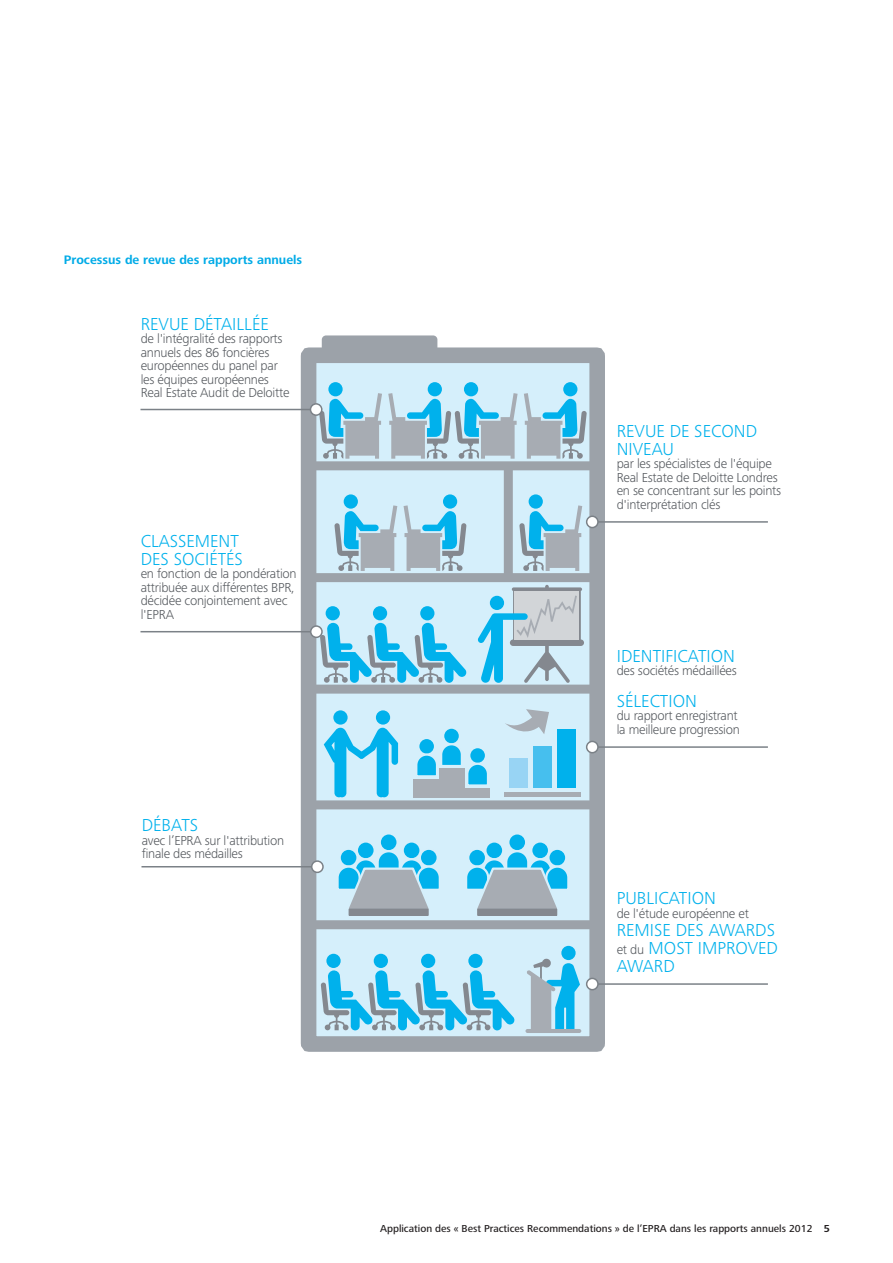
<style>
.page{position:relative;width:893px;height:1263px;background:#fff}
.page>*{position:absolute;margin:0;border:0;box-sizing:border-box;transform-origin:0 0}
.t1{font:300 18px/18px "Frutiger Next Pro";color:#00b1ec}
.t2{font:300 13.5px/13.5px "Frutiger Next Pro";letter-spacing:-.02em;color:#54585d}
.B_Subhead__Bold_Colo{font:700 12.75px "Frutiger Next Pro";color:#00abe7}
.t3{font:500 10.5px "Frutiger Next Pro";color:#231f20}
.s1{font-size:13.5px;color:#54585d}
.s2{font-weight:700}
</style>
<div class="page">
<div style="left:322px;top:335px;width:115px;height:40px;background:#9ca2a9;border-radius:4px"></div>
<div style="left:309px;top:355px;width:287px;height:689px;background:#d5effb"></div>
<div style="left:301px;top:347px;width:304px;height:705px;border:16px solid #9ca2a9"></div>
<div style="left:309px;top:573px;width:288px;height:9px;background:#9ca2a9"></div>
<div style="left:309px;top:685px;width:288px;height:9px;background:#9ca2a9"></div>
<div style="left:307px;top:800px;width:289px;height:9px;background:#9ca2a9"></div>
<div style="left:309px;top:920px;width:288px;height:9px;background:#9ca2a9"></div>
<div style="left:309px;top:461px;width:288px;height:9px;background:#9ca2a9"></div>
<div style="left:504px;top:467px;width:9px;height:111px;background:#9ca2a9"></div>
<div style="left:376px;top:710px;width:14px;height:15px;background:#00b1ec;border-radius:50%"></div>
<div style="left:333px;top:710px;width:15px;height:15px;background:#00b1ec;border-radius:50%"></div>
<svg style="left:324px;top:728px;width:74px;height:69px"></svg>
<div style="left:529px;top:494px;width:14px;height:15px;background:#00b1ec;border-radius:50%"></div>
<div style="left:443px;top:494px;width:14px;height:15px;background:#00b1ec;border-radius:50%"></div>
<svg style="left:404px;top:505px;width:62px;height:66px"></svg>
<div style="left:344px;top:494px;width:14px;height:15px;background:#00b1ec;border-radius:50%"></div>
<svg style="left:334px;top:505px;width:63px;height:66px"></svg>
<div style="left:428px;top:382px;width:14px;height:14px;background:#00b1ec;border-radius:50%"></div>
<div style="left:328px;top:382px;width:15px;height:14px;background:#00b1ec;border-radius:50%"></div>
<div style="left:563px;top:382px;width:14px;height:14px;background:#00b1ec;border-radius:50%"></div>
<svg style="left:524px;top:393px;width:63px;height:66px"></svg>
<div style="left:464px;top:382px;width:14px;height:14px;background:#00b1ec;border-radius:50%"></div>
<svg style="left:388px;top:393px;width:130px;height:66px"></svg>
<div style="left:468px;top:954px;width:15px;height:14px;background:#00b1ec;border-radius:50%"></div>
<div style="left:421px;top:954px;width:14px;height:14px;background:#00b1ec;border-radius:50%"></div>
<div style="left:374px;top:954px;width:14px;height:14px;background:#00b1ec;border-radius:50%"></div>
<div style="left:326px;top:954px;width:15px;height:14px;background:#00b1ec;border-radius:50%"></div>
<svg style="left:321px;top:970px;width:194px;height:60px"></svg>
<div style="left:561px;top:946px;width:15px;height:14px;background:#00b1ec;border-radius:50%"></div>
<svg style="left:527px;top:958px;width:53px;height:71px"></svg>
<hr style="left:525px;top:1029px;width:56px;height:4px;background:#a7acb3;border-radius:2px">
<div style="left:420px;top:606px;width:14px;height:14px;background:#00b1ec;border-radius:50%"></div>
<div style="left:373px;top:606px;width:14px;height:14px;background:#00b1ec;border-radius:50%"></div>
<div style="left:326px;top:606px;width:14px;height:14px;background:#00b1ec;border-radius:50%"></div>
<svg style="left:477px;top:585px;width:107px;height:98px"></svg>
<svg style="left:418px;top:738px;width:17px;height:17px"></svg>
<div style="left:417px;top:737px;width:19px;height:19px;border:2px solid #d5effb;border-radius:50%"></div>
<div style="left:443px;top:728px;width:17px;height:16px;background:#00b1ec;border-radius:50%"></div>
<div style="left:442px;top:727px;width:19px;height:18px;border:2px solid #d5effb;border-radius:50%"></div>
<svg style="left:417px;top:742px;width:70px;height:45px"></svg>
<div style="left:413px;top:788px;width:77px;height:9px;background:#a7acb3"></div>
<div style="left:413px;top:779px;width:26px;height:18px;background:#a7acb3"></div>
<div style="left:439px;top:768px;width:25px;height:29px;background:#a7acb3"></div>
<hr style="left:504px;top:793px;width:77px;height:4px;background:#a7acb3">
<div style="left:557px;top:729px;width:18px;height:59px;background:#00b1ec"></div>
<div style="left:533px;top:746px;width:19px;height:42px;background:#46bfee"></div>
<div style="left:510px;top:758px;width:18px;height:30px;background:#98d4f4"></div>
<svg style="left:357px;top:841px;width:18px;height:18px"></svg>
<div style="left:356px;top:840px;width:20px;height:20px;border:2px solid #d5effb;border-radius:50%"></div>
<div style="left:339px;top:848px;width:20px;height:20px;border:2px solid #d5effb;border-radius:50%"></div>
<div style="left:380px;top:833px;width:18px;height:18px;background:#00b1ec;border-radius:50%"></div>
<div style="left:379px;top:832px;width:20px;height:20px;border:2px solid #d5effb;border-radius:50%"></div>
<svg style="left:403px;top:841px;width:18px;height:18px"></svg>
<div style="left:402px;top:840px;width:20px;height:20px;border:2px solid #d5effb;border-radius:50%"></div>
<div style="left:419px;top:848px;width:20px;height:20px;border:2px solid #d5effb;border-radius:50%"></div>
<svg style="left:338px;top:849px;width:101px;height:64px"></svg>
<div style="left:349px;top:909px;width:79px;height:6px;background:#84888f"></div>
<div style="left:349px;top:908px;width:80px;height:8px;border:1px solid #84888f"></div>
<svg style="left:485px;top:841px;width:18px;height:18px"></svg>
<div style="left:484px;top:840px;width:20px;height:20px;border:2px solid #d5effb;border-radius:50%"></div>
<div style="left:467px;top:848px;width:20px;height:20px;border:2px solid #d5effb;border-radius:50%"></div>
<svg style="left:508px;top:833px;width:18px;height:18px"></svg>
<div style="left:507px;top:832px;width:20px;height:20px;border:2px solid #d5effb;border-radius:50%"></div>
<svg style="left:531px;top:841px;width:18px;height:18px"></svg>
<div style="left:530px;top:840px;width:20px;height:20px;border:2px solid #d5effb;border-radius:50%"></div>
<div style="left:547px;top:848px;width:20px;height:20px;border:2px solid #d5effb;border-radius:50%"></div>
<svg style="left:467px;top:849px;width:101px;height:64px"></svg>
<div style="left:478px;top:909px;width:78px;height:6px;background:#84888f"></div>
<div style="left:477px;top:908px;width:80px;height:8px;border:1px solid #84888f"></div>
<svg style="left:505px;top:709px;width:44px;height:25px"></svg>
<hr style="left:140px;top:631px;width:177px;height:1px;background:#7b8187">
<svg style="left:310px;top:623px;width:157px;height:60px"></svg>
<hr style="left:140px;top:409px;width:176px;height:1px;background:#7b8187">
<svg style="left:310px;top:393px;width:72px;height:66px"></svg>
<hr style="left:592px;top:521px;width:176px;height:2px;background:#7b8187">
<svg style="left:519px;top:505px;width:80px;height:66px"></svg>
<hr style="left:592px;top:983px;width:176px;height:2px;background:#7b8187">
<svg style="left:586px;top:978px;width:13px;height:12px"></svg>
<hr style="left:592px;top:746px;width:176px;height:2px;background:#7b8187">
<svg style="left:586px;top:741px;width:13px;height:12px"></svg>
<hr style="left:141px;top:866px;width:177px;height:1px;background:#7b8187">
<svg style="left:311px;top:860px;width:13px;height:13px"></svg>
<p class="B_Subhead__Bold_Colo" style="left:64px;top:252px;width:240px">Processus de revue des rapports annuels</p>
<p class="t1" style="left:141px;top:315px;width:130px">REVUE DÉTAILLÉE</p>
<p class="t2" style="left:141px;top:332px;width:150px">de l'intégralité des rapports annuels des 86 foncières européennes du panel par les équipes européennes<br>Real Estate Audit de Deloitte</p>
<p class="t1" style="left:141px;top:532px;width:104px">CLASSEMENT<br>DES SOCIÉTÉS</p>
<p class="t2" style="left:141px;top:567px;width:157px">en fonction de la pondération attribuée aux différentes BPR, décidée conjointement avec l'EPRA</p>
<p class="t1" style="left:142px;top:816px;width:58px">DÉBATS</p>
<p class="t2" style="left:142px;top:833px;width:144px">avec l’EPRA sur l'attribution finale des médailles</p>
<p class="t1" style="left:617px;top:421px;width:142px">REVUE DE SECOND<br>NIVEAU</p>
<p class="t2" style="left:617px;top:457px;width:166px">par les spécialistes de l'équipe<br>Real Estate de Deloitte Londres en se concentrant sur les points d'interprétation clés</p>
<p class="t1" style="left:617px;top:647px;width:120px">IDENTIFICATION</p>
<p class="t2" style="left:617px;top:664px;width:122px">des sociétés médaillées</p>
<p class="t1" style="left:617px;top:692px;width:82px">SÉLECTION</p>
<p class="t2" style="left:617px;top:709px;width:125px">du rapport enregistrant la meilleure progression</p>
<p class="t1" style="left:617px;top:889px;width:101px">PUBLICATION</p>
<p class="t2" style="left:617px;top:907px;width:134px">de l'étude européenne et</p>
<p class="t1" style="left:617px;top:921px;width:163px">REMISE DES AWARDS <span class="s1">et du</span> MOST IMPROVED<br>AWARD</p>
<p class="t3" style="left:380px;top:1222px;width:451px">Application des « Best Practices Recommendations » de l’EPRA dans les rapports annuels 2012 <span class="s2">5</span></p>
</div>
